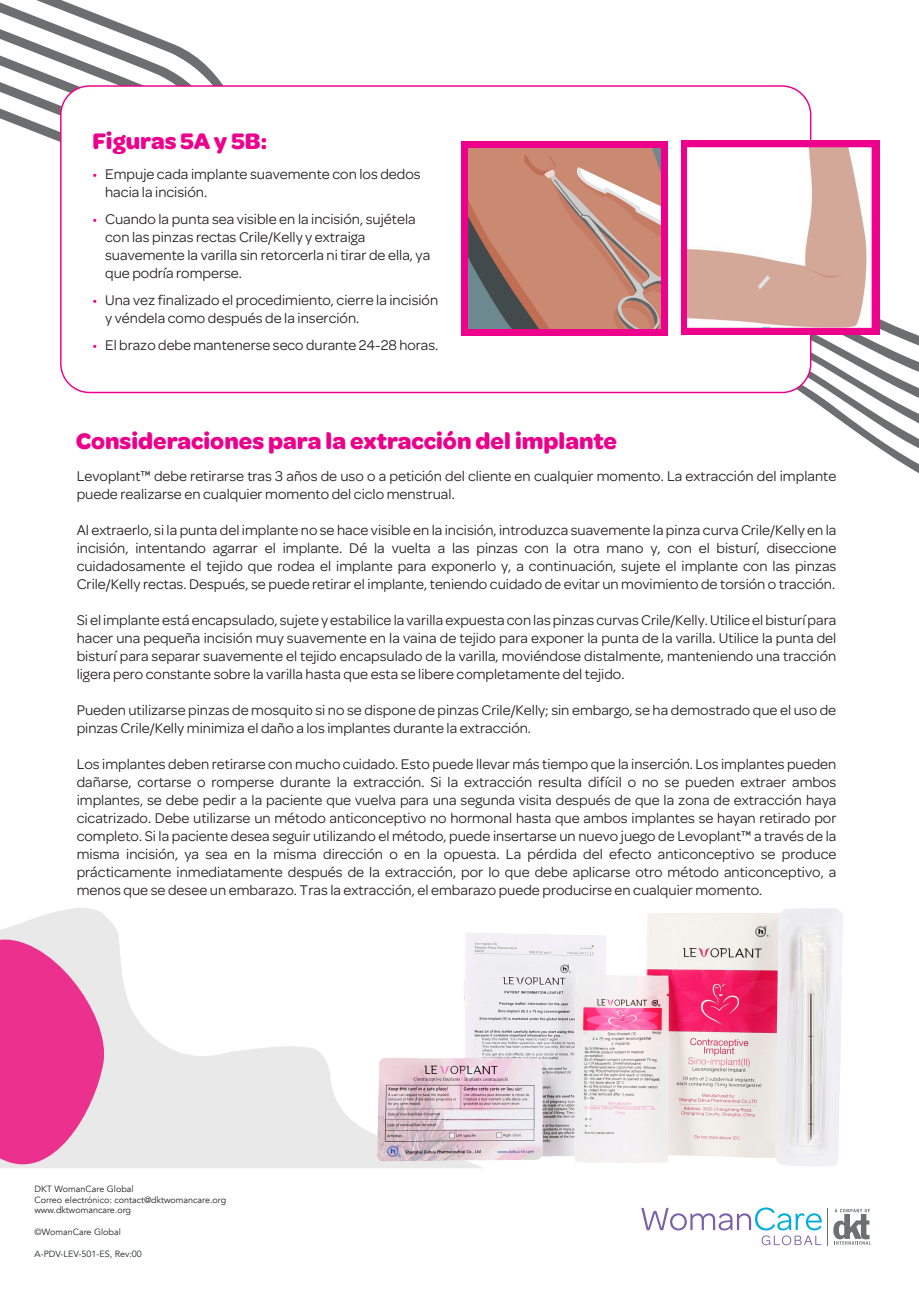
<style>
.page{position:relative;width:919px;height:1289px;background:#fff}
.page>*{position:absolute;margin:0;border:0;box-sizing:border-box;transform-origin:0 0}
.t1{font:700 24px "Omnes";color:#eb008b}
.t2{font:700 24px "Omnes";color:#ec008c}
.t3{font:15px/18px "Omnes";color:#231f20}
.t4{font:9px/10.8px "Avenir";color:#231f20}
.t5{font:9px "Avenir";color:#1f2326}
.s1{color:#ec008c}
</style>
<div class="page">
<svg style="left:0;top:0;width:918px;height:473px"></svg>
<svg style="left:0;top:907px;width:359px;height:261px"></svg>
<svg style="left:0;top:930px;width:112px;height:238px;background:#eb6baa"></svg>
<div style="left:61px;top:86px;width:749px;height:306px;background:#fff;border-radius:29px"></div>
<svg style="left:833px;top:1208px;width:37px;height:36px"></svg>
<svg style="left:641px;top:1207px;width:180px;height:38px"></svg>
<hr style="left:827px;top:1207px;width:1px;height:37px;background:#6d7072">
<div style="left:461px;top:141px;width:206px;height:195px;background:#ec008c"></div>
<img style="left:469px;top:149px;width:191px;height:179px">
<div style="left:681px;top:140px;width:198px;height:194px;background:#ec008c"></div>
<img style="left:687px;top:148px;width:184px;height:180px">
<img style="left:359px;top:908px;width:484px;height:260px">
<h1 class="t2" style="left:92px;top:124px;width:176px">Figuras 5A y 5B:</h1>
<p class="t3" style="left:105px;top:165px;width:317px;text-indent:-13px"><span class="s1">•</span> Empuje cada implante suavemente con los dedos hacia la incisión.</p>
<p class="t3" style="left:105px;top:210px;width:326px;text-indent:-13px"><span class="s1">•</span> Cuando la punta sea visible en la incisión, sujétela con las pinzas rectas Crile/Kelly y extraiga suavemente la varilla sin retorcerla ni tirar de ella, ya que podría romperse.</p>
<p class="t3" style="left:105px;top:291px;width:334px;text-indent:-13px"><span class="s1">•</span> Una vez finalizado el procedimiento, cierre la incisión y véndela como después de la inserción.</p>
<p class="t3" style="left:92px;top:336px;width:347px"><span class="s1">•</span> El brazo debe mantenerse seco durante 24-28 horas.</p>
<h1 class="t1" style="left:76px;top:424px;width:542px">Consideraciones para la extracción del implante</h1>
<p class="t3" style="left:77px;top:466px;width:761px">Levoplant™ debe retirarse tras 3 años de uso o a petición del cliente en cualquier momento. La extracción del implante puede realizarse en cualquier momento del ciclo menstrual.</p>
<p class="t3" style="left:77px;top:520px;width:761px;text-align:justify">Al extraerlo, si la punta del implante no se hace visible en la incisión, introduzca suavemente la pinza curva Crile/Kelly en la incisión, intentando agarrar el implante. Dé la vuelta a las pinzas con la otra mano y, con el bisturí, diseccione cuidadosamente el tejido que rodea el implante para exponerlo y, a continuación, sujete el implante con las pinzas Crile/Kelly rectas. Después, se puede retirar el implante, teniendo cuidado de evitar un movimiento de torsión o tracción.</p>
<p class="t3" style="left:77px;top:610px;width:761px;text-align:justify">Si el implante está encapsulado, sujete y estabilice la varilla expuesta con las pinzas curvas Crile/Kelly. Utilice el bisturí para hacer una pequeña incisión muy suavemente en la vaina de tejido para exponer la punta de la varilla. Utilice la punta del bisturí para separar suavemente el tejido encapsulado de la varilla, moviéndose distalmente, manteniendo una tracción ligera pero constante sobre la varilla hasta que esta se libere completamente del tejido.</p>
<p class="t3" style="left:77px;top:700px;width:761px">Pueden utilizarse pinzas de mosquito si no se dispone de pinzas Crile/Kelly; sin embargo, se ha demostrado que el uso de pinzas Crile/Kelly minimiza el daño a los implantes durante la extracción.</p>
<p class="t3" style="left:77px;top:754px;width:761px;text-align:justify">Los implantes deben retirarse con mucho cuidado. Esto puede llevar más tiempo que la inserción. Los implantes pueden dañarse, cortarse o romperse durante la extracción. Si la extracción resulta difícil o no se pueden extraer ambos implantes, se debe pedir a la paciente que vuelva para una segunda visita después de que la zona de extracción haya cicatrizado. Debe utilizarse un método anticonceptivo no hormonal hasta que ambos implantes se hayan retirado por completo. Si la paciente desea seguir utilizando el método, puede insertarse un nuevo juego de Levoplant™ a través de la misma incisión, ya sea en la misma dirección o en la opuesta. La pérdida del efecto anticonceptivo se produce prácticamente inmediatamente después de la extracción, por lo que debe aplicarse otro método anticonceptivo, a menos que se desee un embarazo. Tras la extracción, el embarazo puede producirse en cualquier momento.</p>
<p class="t4" style="left:34px;top:1183px;width:193px">DKT WomanCare Global<br>Correo electrónico: contact@dktwomancare.org www.dktwomancare.org</p>
<p class="t5" style="left:34px;top:1226px;width:88px">©WomanCare Global</p>
<p class="t5" style="left:34px;top:1248px;width:109px">A-PDV-LEV-501-ES, Rev:00</p>
</div>
